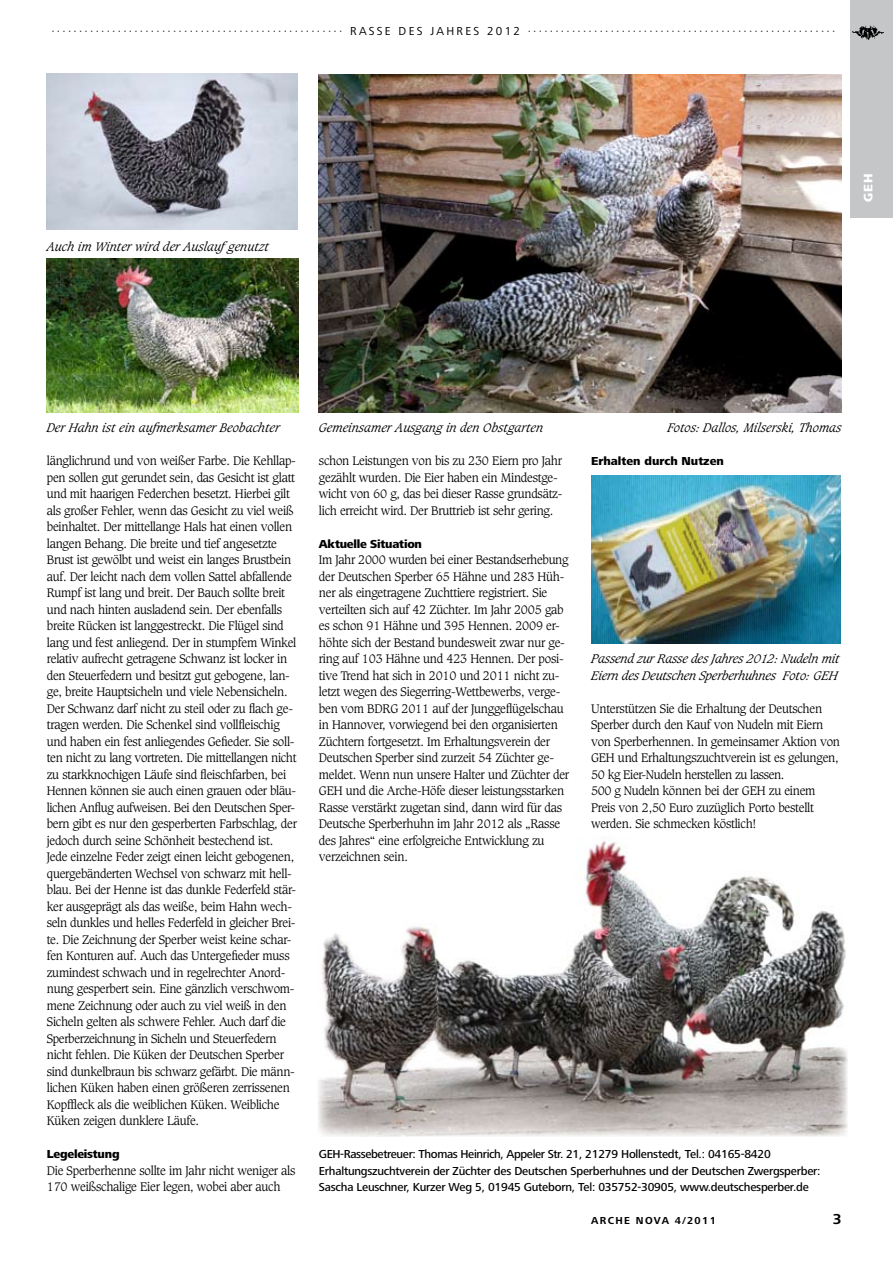
<style>
.page{position:relative;width:893px;height:1263px;background:#fff}
.page>*{position:absolute;margin:0;border:0;box-sizing:border-box;transform-origin:0 0}
.t1{font:800 12.75px "Frutiger Next LT";color:#fff}
.t2{font:300 12px/16.5px "Caxton";letter-spacing:-.02em;color:#000}
.t3{font:500 12px/16.5px "Frutiger Next LT";letter-spacing:-.02em;color:#000}
.t4{font:italic 300 12px/16.5px "Caxton";color:#000}
.t5{font:12px "Frutiger Next LT";letter-spacing:.19em;color:#000}
.t6{font:800 12px "Frutiger Next LT";letter-spacing:-.02em;color:#000}
.t7{font:800 12px "Frutiger Next LT";color:#000}
.t8{font:700 10.5px "Frutiger Next LT";letter-spacing:.13em;color:#000}
</style>
<div class="page">
<div style="left:850px;top:0;width:43px;height:218px;background:#c5c6c8"></div>
<img style="left:853px;top:26px;width:30px;height:13px">
<img style="left:318px;top:837px;width:529px;height:299px">
<img style="left:319px;top:74px;width:523px;height:338px">
<img style="left:47px;top:258px;width:251px;height:154px">
<img style="left:47px;top:73px;width:251px;height:157px">
<img style="left:591px;top:475px;width:250px;height:168px">
<p class="t5" style="left:51px;top:25px;width:785px">····················································· RASSE DES JAHRES 2012 ························································</p>
<p class="t4" style="left:47px;top:238px;width:224px">Auch im Winter wird der Auslaufgenutzt</p>
<p class="t1" style="left:861px;top:202px;width:30px;rotate:-90deg">GEH</p>
<p class="t4" style="left:47px;top:420px;width:235px">Der Hahn ist ein aufmerksamer Beobachter</p>
<p class="t4" style="left:319px;top:420px;width:226px">Gemeinsamer Ausgang in den Obstgarten</p>
<p class="t4" style="left:667px;top:420px;width:175px">Fotos: Dallos, Milserski, Thomas</p>
<p class="t2" style="left:47px;top:453px;width:252px">länglichrund und von weißer Farbe. Die Kehllap&shy;pen sollen gut gerundet sein, das Gesicht ist glatt und mit haarigen Federchen besetzt. Hierbei gilt als großer Fehler, wenn das Gesicht zu viel weiß beinhaltet. Der mittellange Hals hat einen vollen langen Behang. Die breite und tief angesetzte Brust ist gewölbt und weist ein langes Brustbein auf. Der leicht nach dem vollen Sattel abfallende Rumpf ist lang und breit. Der Bauch sollte breit und nach hinten ausladend sein. Der ebenfalls breite Rücken ist langgestreckt. Die Flügel sind lang und fest anliegend. Der in stumpfem Winkel relativ aufrecht getragene Schwanz ist locker in den Steuerfedern und besitzt gut gebogene, lan&shy;ge, breite Hauptsicheln und viele Nebensicheln.<br>Der Schwanz darf nicht zu steil oder zu flach ge&shy;tragen werden. Die Schenkel sind vollfleischig und haben ein fest anliegendes Gefieder. Sie soll&shy;ten nicht zu lang vortreten. Die mittellangen nicht zu starkknochigen Läufe sind fleischfarben, bei Hennen können sie auch einen grauen oder bläu&shy;lichen Anflug aufweisen. Bei den Deutschen Sper&shy;bern gibt es nur den gesperberten Farbschlag, der jedoch durch seine Schönheit bestechend ist.<br>Jede einzelne Feder zeigt einen leicht gebogenen, quergebänderten Wechsel von schwarz mit hell&shy;blau. Bei der Henne ist das dunkle Federfeld stär&shy;ker ausgeprägt als das weiße, beim Hahn wech&shy;seln dunkles und helles Federfeld in gleicher Brei&shy;te. Die Zeichnung der Sperber weist keine schar&shy;fen Konturen auf. Auch das Untergefieder muss zumindest schwach und in regelrechter Anord&shy;nung gesperbert sein. Eine gänzlich verschwom&shy;mene Zeichnung oder auch zu viel weiß in den Sicheln gelten als schwere Fehler. Auch darf die Sperberzeichnung in Sicheln und Steuerfedern nicht fehlen. Die Küken der Deutschen Sperber sind dunkelbraun bis schwarz gefärbt. Die männ&shy;lichen Küken haben einen größeren zerrissenen Kopffleck als die weiblichen Küken. Weibliche Küken zeigen dunklere Läufe.</p>
<p class="t6" style="left:47px;top:1147px;width:74px">Legeleistung</p>
<p class="t2" style="left:47px;top:1162px;width:250px">Die Sperberhenne sollte im Jahr nicht weniger als<br>170 weißschalige Eier legen, wobei aber auch</p>
<p class="t2" style="left:319px;top:453px;width:245px">schon Leistungen von bis zu 230 Eiern pro Jahr gezählt wurden. Die Eier haben ein Mindestge&shy;wicht von 60 g, das bei dieser Rasse grundsätz&shy;lich erreicht wird. Der Bruttrieb ist sehr gering.</p>
<p class="t6" style="left:319px;top:537px;width:105px">Aktuelle Situation</p>
<p class="t2" style="left:319px;top:552px;width:252px">Im Jahr 2000 wurden bei einer Bestandserhebung der Deutschen Sperber 65 Hähne und 283 Hüh&shy;ner als eingetragene Zuchttiere registriert. Sie verteilten sich auf 42 Züchter. Im Jahr 2005 gab es schon 91 Hähne und 395 Hennen. 2009 er&shy;höhte sich der Bestand bundesweit zwar nur ge&shy;ring auf 103 Hähne und 423 Hennen. Der posi&shy;tive Trend hat sich in 2010 und 2011 nicht zu&shy;letzt wegen des Siegerring-Wettbewerbs, verge&shy;ben vom BDRG 2011 auf der Junggeflügelschau in Hannover, vorwiegend bei den organisierten Züchtern fortgesetzt. Im Erhaltungsverein der Deutschen Sperber sind zurzeit 54 Züchter ge&shy;meldet. Wenn nun unsere Halter und Züchter der GEH und die Arche-Höfe dieser leistungsstarken Rasse verstärkt zugetan sind, dann wird für das Deutsche Sperberhuhn im Jahr 2012 als „Rasse des Jahres“ eine erfolgreiche Entwicklung zu verzeichnen sein.</p>
<p class="t7" style="left:591px;top:454px;width:134px">Erhalten durch Nutzen</p>
<p class="t4" style="left:591px;top:651px;width:250px">Passend zur Rasse des Jahres 2012: Nudeln mit<br>Eiern des Deutschen Sperberhuhnes Foto: GEH</p>
<p class="t2" style="left:591px;top:700px;width:250px">Unterstützen Sie die Erhaltung der Deutschen Sperber durch den Kauf von Nudeln mit Eiern von Sperberhennen. In gemeinsamer Aktion von GEH und Erhaltungszuchtverein ist es gelungen, 50 kg Eier-Nudeln herstellen zu lassen.<br>500 g Nudeln können bei der GEH zu einem Preis von 2,50 Euro zuzüglich Porto bestellt werden. Sie schmecken köstlich!</p>
<p class="t3" style="left:319px;top:1146px;width:503px">GEH-Rassebetreuer: Thomas Heinrich, Appeler Str. 21, 21279 Hollenstedt, Tel.: 04165-8420<br>Erhaltungszuchtverein der Züchter des Deutschen Sperberhuhnes und der Deutschen Zwergsperber:<br>Sascha Leuschner, Kurzer Weg 5, 01945 Guteborn, Tel: 035752-30905, www.deutschesperber.de</p>
<p class="t8" style="left:591px;top:1215px;width:126px">ARCHE NOVA 4/2011</p>
</div>
